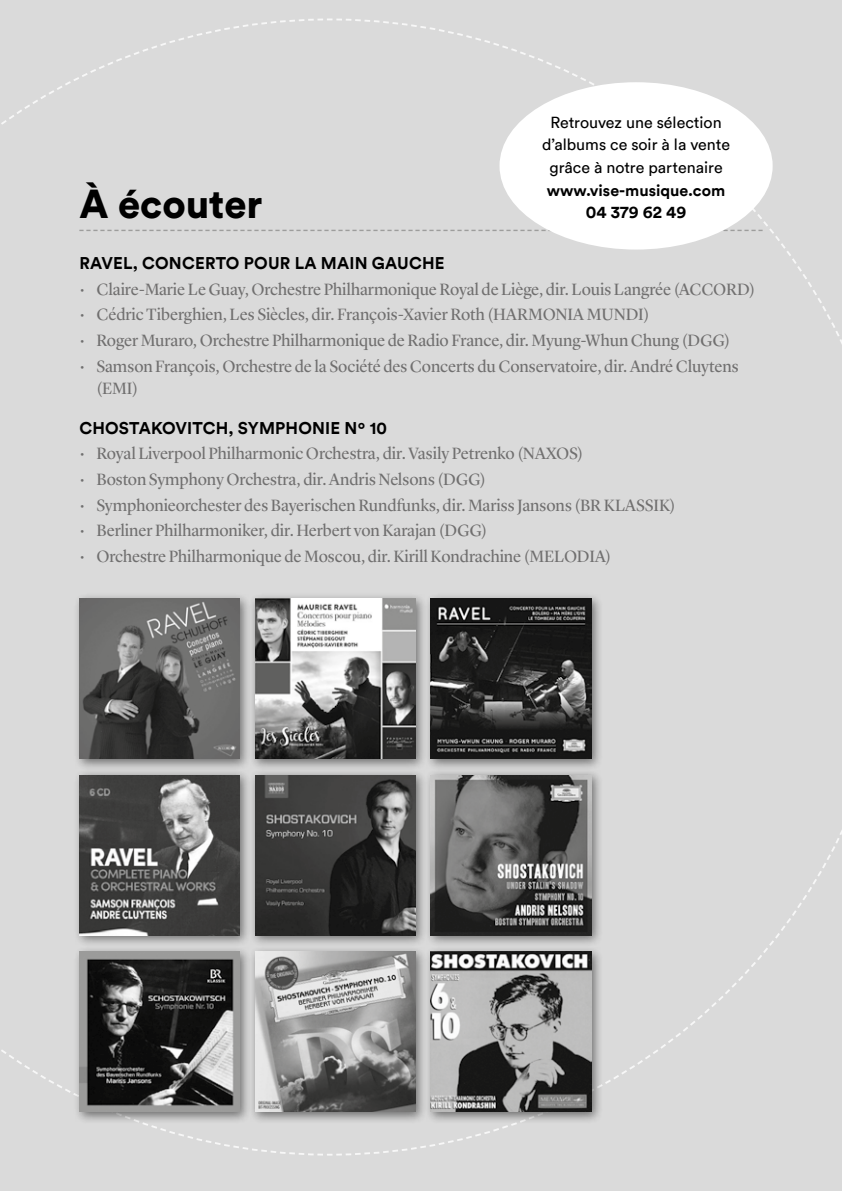
<style>
.page{position:relative;width:842px;height:1191px;background:#dadada}
.page>*{position:absolute;margin:0;border:0;box-sizing:border-box;transform-origin:0 0}
.t1{font:900 40px "Circular Std";color:#000}
.t2{font:17px/22.6px "Lyon Display";letter-spacing:-.005em;color:#706f6f}
.t3{font:700 17px "Circular";letter-spacing:.01em;color:#000}
.t4{font:16px/22.6px "Circular";color:#000;text-align:center}
.t5{font:700 16px "Circular";color:#000}
</style>
<div class="page">
<svg style="left:79px;top:230px;width:684px;height:1px"></svg>
<div style="left:499px;top:82px;width:274px;height:167px;background:#fff;border-radius:50%"></div>
<div style="left:248px;top:768px;width:180px;height:179px;background:#000;opacity:.5"></div>
<img style="left:255px;top:775px;width:160px;height:160px">
<div style="left:424px;top:768px;width:179px;height:179px;background:#000;opacity:.5"></div>
<img style="left:431px;top:775px;width:160px;height:160px">
<div style="left:73px;top:768px;width:179px;height:179px;background:#000;opacity:.5"></div>
<img style="left:79px;top:775px;width:161px;height:160px">
<div style="left:248px;top:592px;width:180px;height:179px;background:#000;opacity:.5"></div>
<img style="left:255px;top:598px;width:160px;height:161px">
<div style="left:424px;top:592px;width:179px;height:179px;background:#000;opacity:.5"></div>
<img style="left:431px;top:598px;width:160px;height:161px">
<div style="left:73px;top:592px;width:179px;height:179px;background:#000;opacity:.5"></div>
<img style="left:79px;top:598px;width:161px;height:161px">
<div style="left:248px;top:944px;width:180px;height:180px;background:#000;opacity:.5"></div>
<img style="left:255px;top:951px;width:160px;height:160px">
<div style="left:424px;top:944px;width:179px;height:180px;background:#000;opacity:.5"></div>
<img style="left:431px;top:951px;width:160px;height:160px">
<div style="left:73px;top:944px;width:179px;height:180px;background:#000;opacity:.5"></div>
<img style="left:79px;top:951px;width:161px;height:160px">
<p class="t4" style="left:542px;top:110px;width:190px">Retrouvez une sélection d’albums ce soir à la vente grâce à notre partenaire</p>
<p class="t5" style="left:547px;top:179px;width:180px">www.vise-musique.com</p>
<p class="t3" style="left:586px;top:201px;width:102px">04 379 62 49</p>
<h1 class="t1" style="left:79px;top:178px;width:185px">À écouter</h1>
<p class="t3" style="left:79px;top:252px;width:367px">RAVEL, CONCERTO POUR LA MAIN GAUCHE</p>
<p class="t2" style="left:79px;top:277px;width:677px">• Claire-Marie Le Guay, Orchestre Philharmonique Royal de Liège, dir. Louis Langrée (ACCORD)</p>
<p class="t2" style="left:79px;top:302px;width:572px">• Cédric Tiberghien, Les Siècles, dir. François-Xavier Roth (HARMONIA MUNDI)</p>
<p class="t2" style="left:79px;top:328px;width:652px">• Roger Muraro, Orchestre Philharmonique de Radio France, dir. Myung-Whun Chung (DGG)</p>
<p class="t2" style="left:96px;top:353px;width:644px;text-indent:-17px">• Samson François, Orchestre de la Société des Concerts du Conservatoire, dir. André Cluytens (EMI)</p>
<p class="t3" style="left:79px;top:416px;width:309px">CHOSTAKOVITCH, SYMPHONIE Nº 10</p>
<p class="t2" style="left:79px;top:441px;width:505px">• Royal Liverpool Philharmonic Orchestra, dir. Vasily Petrenko (NAXOS)</p>
<p class="t2" style="left:79px;top:466px;width:408px">• Boston Symphony Orchestra, dir. Andris Nelsons (DGG)</p>
<p class="t2" style="left:79px;top:492px;width:598px">• Symphonieorchester des Bayerischen Rundfunks, dir. Mariss Jansons (BR KLASSIK)</p>
<p class="t2" style="left:79px;top:518px;width:409px">• Berliner Philharmoniker, dir. Herbert von Karajan (DGG)</p>
<p class="t2" style="left:79px;top:543px;width:533px">• Orchestre Philharmonique de Moscou, dir. Kirill Kondrachine (MELODIA)</p>
</div>
